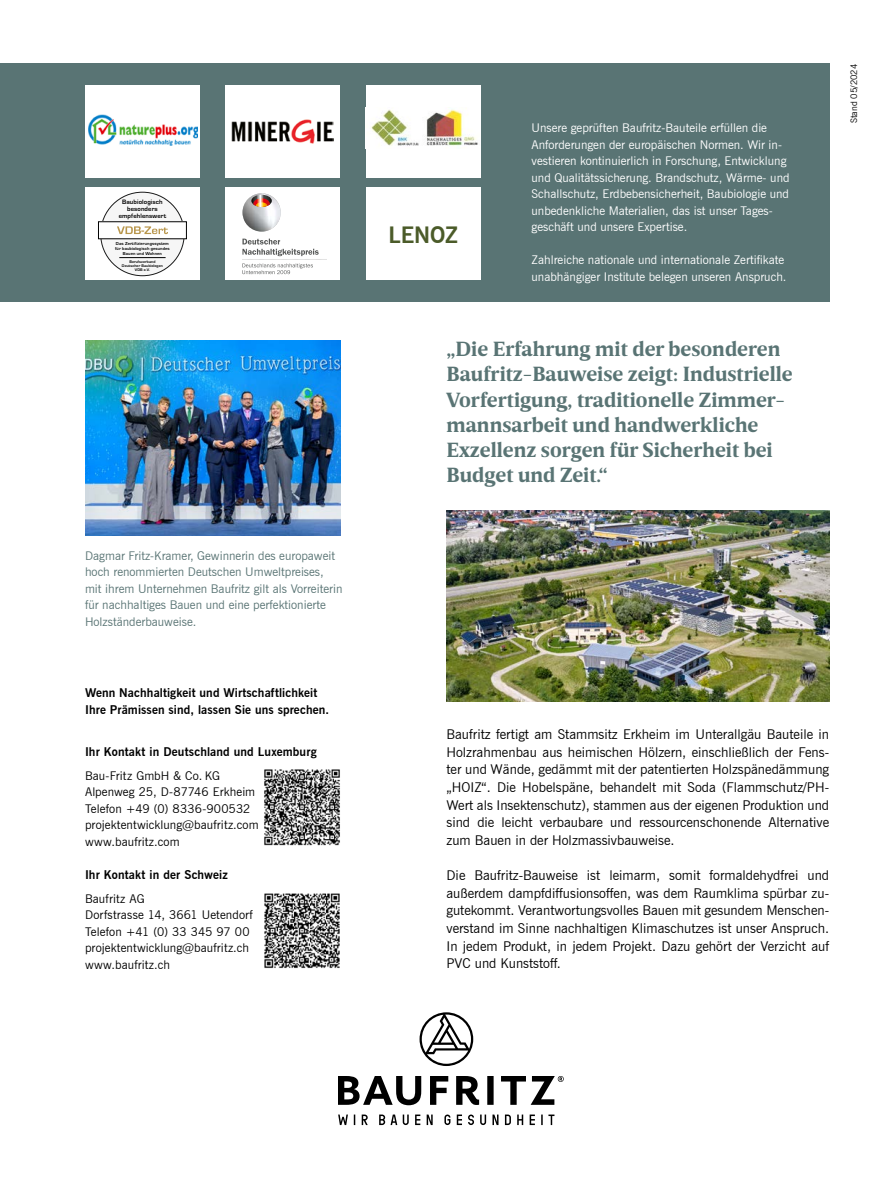
<style>
.page{position:relative;width:893px;height:1191px;background:#fff}
.page>*{position:absolute;margin:0;border:0;box-sizing:border-box;transform-origin:0 0}
.t1{font:700 22.5px "News Gothic BT";color:#4b5b29}
.t2{font:700 21px/25.2px "Breve News";color:#597474}
.t3{font:13.5px/17.7px "News Gothic BT";color:#000;text-align:justify}
.t4{font:12px/16.5px "News Gothic BT";color:#fff}
.t5{font:12px/16.5px "News Gothic BT";letter-spacing:.01em;color:#000}
.t6{font:12px/16.5px "News Gothic BT";color:#597474}
.t7{font:700 12px/16.5px "News Gothic BT";letter-spacing:.01em;color:#000}
.t8{font:9px "News Gothic BT";color:#000}
.t9{font:700 6.6px/6.6px "Eurostile";letter-spacing:.02em;color:#000;text-align:center}
.t10{font:700 4.5px/5.1px "Eurostile";letter-spacing:.02em;color:#000;text-align:center}
.t11{font:700 3.9px/4.3px "Eurostile";letter-spacing:.02em;color:#000;text-align:center}
</style>
<div class="page">
<div style="left:0;top:64px;width:829px;height:238px;background:#597474"></div>
<svg style="left:420px;top:1012px;width:53px;height:54px"></svg>
<svg style="left:338px;top:1114px;width:216px;height:11px"></svg>
<svg style="left:338px;top:1076px;width:226px;height:29px"></svg>
<img style="left:85px;top:340px;width:255px;height:196px">
<img style="left:446px;top:510px;width:383px;height:192px">
<div style="left:85px;top:85px;width:115px;height:92px;background:#fff"></div>
<div style="left:85px;top:188px;width:115px;height:92px;background:#fff"></div>
<div style="left:225px;top:85px;width:115px;height:92px;background:#fff"></div>
<img style="left:232px;top:119px;width:101px;height:24px">
<div style="left:225px;top:188px;width:115px;height:92px;background:#fff"></div>
<div style="left:366px;top:85px;width:114px;height:92px;background:#fff"></div>
<img style="left:371px;top:109px;width:107px;height:37px">
<img style="left:264px;top:893px;width:76px;height:76px">
<img style="left:264px;top:769px;width:76px;height:77px">
<div style="left:366px;top:188px;width:114px;height:92px;background:#fff"></div>
<img style="left:243px;top:196px;width:38px;height:35px">
<svg style="left:251px;top:193px;width:21px;height:14px"></svg>
<svg style="left:242px;top:239px;width:85px;height:35px"></svg>
<div style="left:101px;top:192px;width:83px;height:84px;background:#f5f6f6;border-radius:50%"></div>
<hr style="left:119px;top:257px;width:47px;height:1px;background:#000">
<div style="left:98px;top:222px;width:88px;height:17px;background:#fff"></div>
<svg style="left:117px;top:226px;width:51px;height:8px"></svg>
<img style="left:88px;top:115px;width:110px;height:30px">
<p class="t9" style="left:119px;top:199px;width:49px">Baubiologisch besonders empfehlenswert</p>
<p class="t10" style="left:116px;top:240px;width:54px">Das Zertifizierungssystem</p>
<p class="t10" style="left:115px;top:246px;width:56px">für baubiologisch gesundes<br>Bauen und Wohnen</p>
<p class="t11" style="left:122px;top:259px;width:42px">Berufsverband<br>Deutscher Baubiologen<br>VDB e.V.</p>
<p class="t6" style="left:85px;top:547px;width:259px">Dagmar Fritz-Kramer, Gewinnerin des europaweit hoch renommierten Deutschen Umweltpreises, mit ihrem Unternehmen Baufritz gilt als Vorreiterin für nachhaltiges Bauen und eine perfektionierte Holzständerbauweise.</p>
<p class="t7" style="left:85px;top:684px;width:246px">Wenn Nachhaltigkeit und Wirtschaftlichkeit<br>Ihre Prämissen sind, lassen Sie uns sprechen.</p>
<p class="t7" style="left:85px;top:743px;width:233px">Ihr Kontakt in Deutschland und Luxemburg</p>
<p class="t5" style="left:85px;top:767px;width:175px">Bau-Fritz GmbH &amp; Co. KG<br>Alpenweg 25, D-87746 Erkheim<br>Telefon +49 (0) 8336-900532 projektentwicklung@baufritz.com www.baufritz.com</p>
<p class="t7" style="left:85px;top:866px;width:144px">Ihr Kontakt in der Schweiz</p>
<p class="t5" style="left:85px;top:890px;width:169px">Baufritz AG<br>Dorfstrasse 14, 3661 Uetendorf<br>Telefon +41 (0) 33 345 97 00 projektentwicklung@baufritz.ch www.baufritz.ch</p>
<h1 class="t1" style="left:388px;top:222px;width:71px">LENOZ</h1>
<p class="t4" style="left:531px;top:120px;width:259px">Unsere geprüften Baufritz-Bauteile erfüllen die Anforderungen der europäischen Normen. Wir in&shy;vestieren kontinuierlich in Forschung, Entwicklung und Qualitätssicherung. Brandschutz, Wärme- und Schallschutz, Erdbebensicherheit, Baubiologie und unbedenkliche Materialien, das ist unser Tages&shy;geschäft und unsere Expertise.</p>
<p class="t4" style="left:531px;top:252px;width:256px">Zahlreiche nationale und internationale Zertifikate unabhängiger Institute belegen unseren Anspruch.</p>
<h2 class="t2" style="left:446px;top:337px;width:348px">„Die Erfahrung mit der besonderen Baufritz-Bauweise zeigt: Industrielle Vorfertigung, traditionelle Zimmer&shy;mannsarbeit und handwerkliche Exzellenz sorgen für Sicherheit bei Budget und Zeit.“</h2>
<p class="t8" style="left:849px;top:123px;width:61px;rotate:-90deg">Stand 05/2024</p>
<p class="t3" style="left:446px;top:725px;width:384px">Baufritz fertigt am Stammsitz Erkheim im Unterallgäu Bauteile in Holzrahmenbau aus heimischen Hölzern, einschließlich der Fens&shy;ter und Wände, gedämmt mit der patentierten Holzspänedämmung „HOIZ“. Die Hobelspäne, behandelt mit Soda (Flammschutz/PH-Wert als Insektenschutz), stammen aus der eigenen Produktion und sind die leicht verbaubare und ressourcenschonende Alternative zum Bauen in der Holzmassivbauweise.</p>
<p class="t3" style="left:446px;top:866px;width:384px">Die Baufritz-Bauweise ist leimarm, somit formaldehydfrei und außerdem dampfdiffusionsoffen, was dem Raumklima spürbar zu&shy;gutekommt. Verantwortungsvolles Bauen mit gesundem Menschen&shy;verstand im Sinne nachhaltigen Klimaschutzes ist unser Anspruch.<br>In jedem Produkt, in jedem Projekt. Dazu gehört der Verzicht auf PVC und Kunststoff.</p>
</div>
